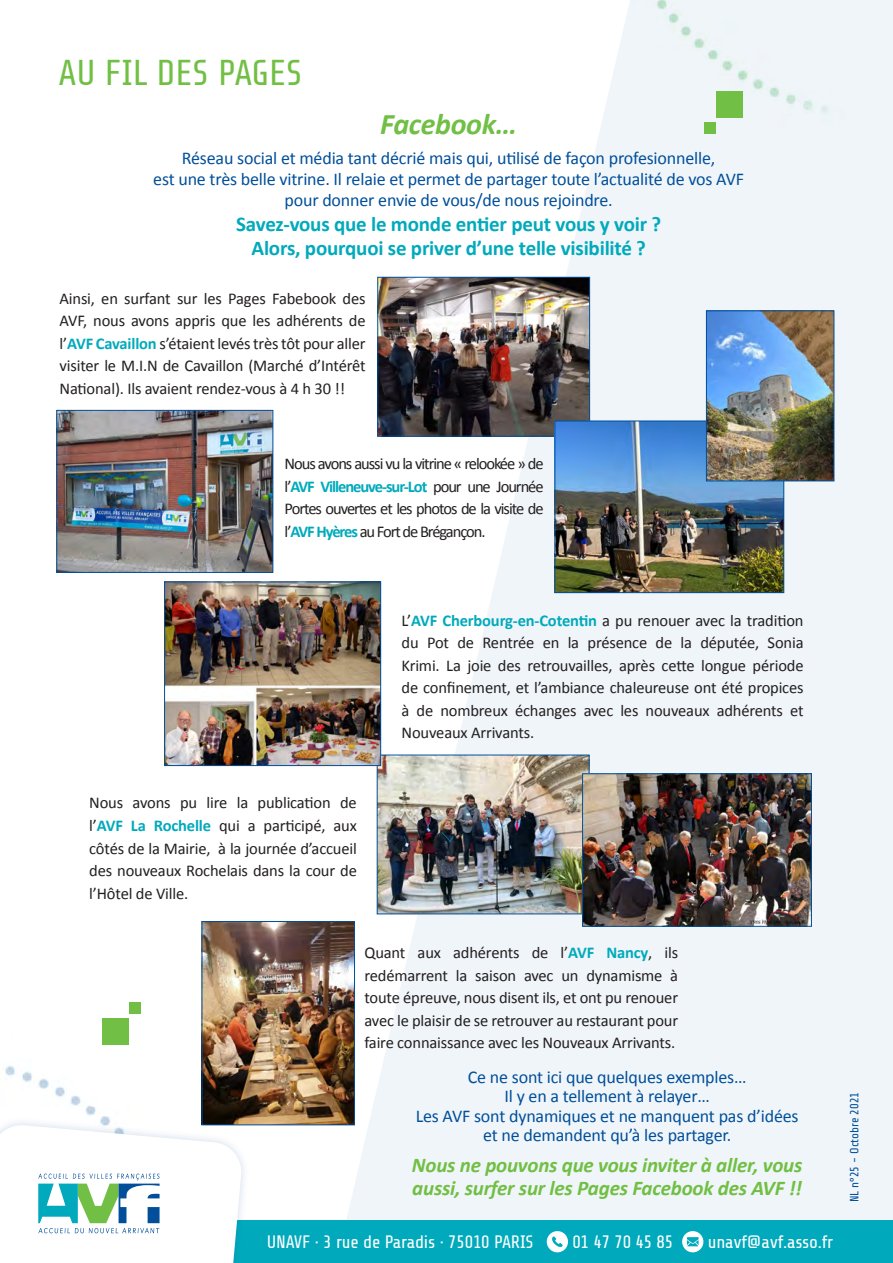
<style>
.page{position:relative;width:893px;height:1263px;background:#fff}
.page>*{position:absolute;margin:0;border:0;box-sizing:border-box;transform-origin:0 0}
.TITRE_vert{font:36px "Share Tech";color:#71bf44}
.TEXTE_gras_vert{font:italic 700 30px "Calibri";letter-spacing:-.01em;color:#71bf44}
.TEXTE{font:700 21px/24px "Calibri";letter-spacing:-.01em;color:#00aabc;text-align:center}
.TEXTE-2{font:italic 700 21px/22.5px "Calibri";letter-spacing:-.01em;color:#71bf44}
.TEXTE-3{font:18px/19.5px "Calibri";letter-spacing:-.01em;color:#014f9a;text-align:center}
.t1{font:18px "Share Tech";letter-spacing:-.01em;color:#fff}
.TEXTE-4{font:16.5px/22.5px "Calibri";letter-spacing:-.01em;color:#231f20;text-align:justify}
.Légende{font:12px "Share Tech";color:#014f9a}
.s1{font-weight:700;color:#00aabc}
</style>
<div class="page">
<img style="left:5px;top:0;width:888px;height:1220px">
<img style="left:379px;top:279px;width:209px;height:155px">
<div style="left:377px;top:277px;width:213px;height:159px;border:1px solid #014f9a"></div>
<img style="left:58px;top:412px;width:213px;height:159px">
<div style="left:56px;top:410px;width:217px;height:163px;border:1px solid #014f9a"></div>
<img style="left:557px;top:423px;width:225px;height:168px">
<div style="left:555px;top:421px;width:229px;height:172px;border:1px solid #014f9a"></div>
<img style="left:708px;top:312px;width:124px;height:167px">
<div style="left:706px;top:310px;width:128px;height:171px;border:1px solid #014f9a"></div>
<img style="left:379px;top:757px;width:208px;height:155px">
<img style="left:584px;top:775px;width:226px;height:150px">
<div style="left:582px;top:773px;width:230px;height:154px;border:1px solid #014f9a"></div>
<img style="left:204px;top:923px;width:149px;height:200px">
<div style="left:202px;top:921px;width:153px;height:204px;border:1px solid #014f9a"></div>
<div style="left:0;top:1220px;width:893px;height:43px;background:#00aabc"></div>
<div style="left:0;top:1116px;width:250px;height:147px;background:#014f9a;opacity:.2"></div>
<svg style="left:0;top:1124px;width:243px;height:139px"></svg>
<svg style="left:547px;top:1231px;width:21px;height:21px"></svg>
<svg style="left:682px;top:1231px;width:21px;height:21px"></svg>
<div style="left:716px;top:91px;width:26px;height:27px;background:#71bf44"></div>
<div style="left:704px;top:122px;width:12px;height:12px;background:#71bf44"></div>
<div style="left:102px;top:1017px;width:27px;height:27px;background:#71bf44"></div>
<div style="left:129px;top:1002px;width:12px;height:12px;background:#71bf44"></div>
<img style="left:166px;top:584px;width:213px;height:180px">
<div style="left:164px;top:582px;width:217px;height:184px;border:1px solid #014f9a"></div>
<p class="TITRE_vert" style="left:59px;top:54px;width:245px">AU FIL DES PAGES</p>
<p class="TEXTE_gras_vert" style="left:380px;top:105px;width:138px">Facebook…</p>
<p class="TEXTE-3" style="left:153px;top:147px;width:592px;line-height:21px">Réseau social et média tant décrié mais qui, utilisé de façon profesionnelle,<br>est une très belle vitrine. Il relaie et permet de partager toute l’actualité de vos AVF pour donner envie de vous/de nous rejoindre.</p>
<p class="TEXTE" style="left:236px;top:212px;width:426px">Savez-vous que le monde entier peut vous y voir ?<br>Alors, pourquoi se priver d’une telle visibilité ?</p>
<p class="TEXTE-4" style="left:60px;top:287px;width:308px">Ainsi, en surfant sur les Pages Fabebook des AVF, nous avons appris que les adhérents de l’<span class="s1">AVF Cavaillon</span> s’étaient levés très tôt pour aller visiter le M.I.N de Cavaillon (Marché d’Intérêt National). Ils avaient rendez-vous à 4 h 30 !!</p>
<p class="TEXTE-4" style="left:285px;top:452px;width:261px">Nous avons aussi vu la vitrine « relookée » de l’<span class="s1">AVF Villeneuve-sur-Lot</span> pour une Journée Portes ouvertes et les photos de la visite de l’<span class="s1">AVF Hyères</span> au Fort de Brégançon.</p>
<p class="TEXTE-4" style="left:402px;top:609px;width:403px">L’<span class="s1">AVF Cherbourg-en-Cotentin</span> a pu renouer avec la tradition du Pot de Rentrée en la présence de la députée, Sonia Krimi. La joie des retrouvailles, après cette longue période de confinement, et l’ambiance chaleureuse ont été propices à de nombreux échanges avec les nouveaux adhérents et Nouveaux Arrivants.</p>
<p class="TEXTE-4" style="left:89px;top:792px;width:269px">Nous avons pu lire la publication de l’<span class="s1">AVF La Rochelle</span> qui a participé, aux côtés de la Mairie, à la journée d’accueil des nouveaux Rochelais dans la cour de l’Hôtel de Ville.</p>
<p class="TEXTE-4" style="left:364px;top:941px;width:315px">Quant aux adhérents de l’<span class="s1">AVF Nancy</span>, ils redémarrent la saison avec un dynamisme à toute épreuve, nous disent ils, et ont pu renouer avec le plaisir de se retrouver au restaurant pour faire connaissance avec les Nouveaux Arrivants.</p>
<p class="TEXTE-3" style="left:416px;top:1067px;width:384px">Ce ne sont ici que quelques exemples…<br>Il y en a tellement à relayer…<br>Les AVF sont dynamiques et ne manquent pas d’idées et ne demandent qu’à les partager.</p>
<p class="TEXTE-2" style="left:412px;top:1154px;width:392px">Nous ne pouvons que vous inviter à aller, vous aussi, surfer sur les Pages Facebook des AVF !!</p>
<p class="t1" style="left:267px;top:1233px;width:268px">UNAVF · 3 rue de Paradis · 75010 PARIS</p>
<p class="t1" style="left:572px;top:1233px;width:102px">01 47 70 45 85</p>
<p class="t1" style="left:708px;top:1233px;width:127px">unavf@avf.asso.fr</p>
<p class="Légende" style="left:848px;top:1202px;width:112px;rotate:-90deg">NL n°25 - Octobre 2021</p>
</div>
